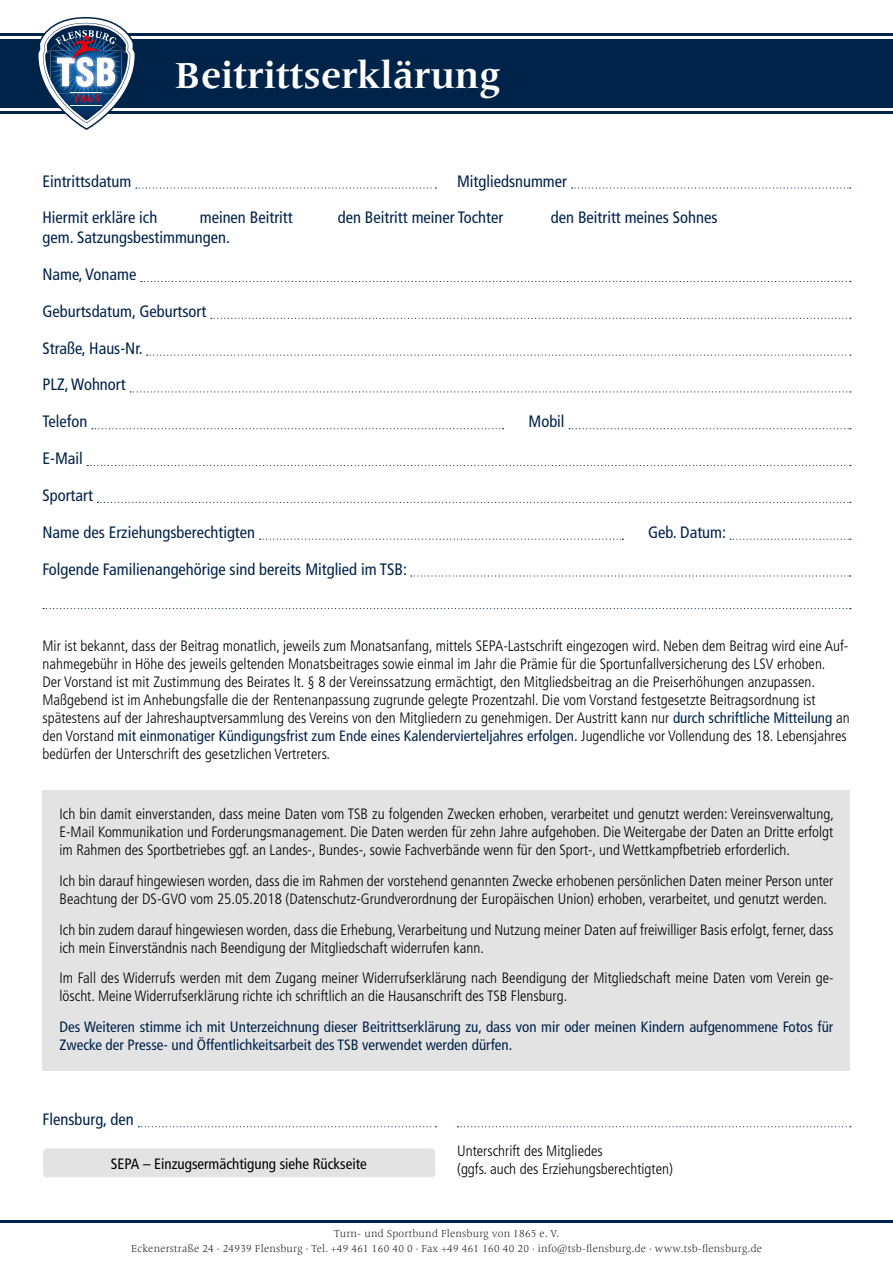
<style>
.page{position:relative;width:893px;height:1263px;background:#fff}
.page>*{position:absolute;margin:0;border:0;box-sizing:border-box;transform-origin:0 0}
.t1{font:700 37.8px "Frutiger Serif LT Pro";color:#fff}
.t2{font:condensed 16.5px "Frutiger";color:#00234a}
.t3{font:300 condensed 15px/18px "Frutiger";color:#000}
.t4{font:condensed 15px/18px "Frutiger";color:#00234a}
.t5{font:condensed 15px "Frutiger";color:#000}
.t6{font:300 10.5px/15px "Frutiger Serif LT Pro";letter-spacing:.02em;color:#000;text-align:center}
.s1{font-weight:400;color:#00234a}
</style>
<div class="page">
<hr style="left:0;top:1220px;width:893px;height:3px;background:#00234a">
<svg style="left:136px;top:187px;width:300px;height:2px"></svg>
<svg style="left:572px;top:187px;width:279px;height:2px"></svg>
<svg style="left:141px;top:281px;width:710px;height:1px"></svg>
<svg style="left:211px;top:318px;width:640px;height:1px"></svg>
<svg style="left:147px;top:355px;width:704px;height:1px"></svg>
<svg style="left:130px;top:391px;width:721px;height:1px"></svg>
<svg style="left:92px;top:428px;width:411px;height:1px"></svg>
<svg style="left:569px;top:428px;width:282px;height:1px"></svg>
<svg style="left:87px;top:465px;width:764px;height:1px"></svg>
<svg style="left:97px;top:502px;width:754px;height:1px"></svg>
<svg style="left:260px;top:539px;width:363px;height:1px"></svg>
<svg style="left:730px;top:539px;width:121px;height:1px"></svg>
<svg style="left:411px;top:575px;width:440px;height:1px"></svg>
<svg style="left:43px;top:608px;width:808px;height:1px"></svg>
<div style="left:43px;top:791px;width:807px;height:85px;background:#e3e3e3"></div>
<div style="left:43px;top:858px;width:807px;height:67px;background:#e3e3e3"></div>
<div style="left:43px;top:906px;width:807px;height:67px;background:#e3e3e3"></div>
<div style="left:43px;top:955px;width:807px;height:67px;background:#e3e3e3"></div>
<div style="left:43px;top:1004px;width:807px;height:67px;background:#e3e3e3"></div>
<svg style="left:138px;top:1126px;width:298px;height:1px"></svg>
<svg style="left:458px;top:1126px;width:393px;height:1px"></svg>
<div style="left:0;top:39px;width:893px;height:69px;background:#00234a"></div>
<hr style="left:0;top:112px;width:893px;height:2px;background:#00234a">
<hr style="left:0;top:34px;width:893px;height:2px;background:#00234a">
<div style="left:43px;top:1148px;width:392px;height:29px;background:#e3e3e3;border-radius:4px"></div>
<svg style="left:37px;top:17px;width:99px;height:113px"></svg>
<h1 class="t1" style="left:175px;top:53px;width:327px">Beitrittserklärung</h1>
<p class="t2" style="left:43px;top:171px;width:90px">Eintrittsdatum</p>
<p class="t2" style="left:457px;top:171px;width:111px">Mitgliedsnummer</p>
<p class="t2" style="left:43px;top:208px;width:116px">Hiermit erkläre ich</p>
<p class="t2" style="left:200px;top:208px;width:94px">meinen Beitritt</p>
<p class="t2" style="left:338px;top:208px;width:167px">den Beitritt meiner Tochter</p>
<p class="t2" style="left:551px;top:208px;width:168px">den Beitritt meines Sohnes</p>
<p class="t2" style="left:43px;top:228px;width:189px">gem. Satzungsbestimmungen.</p>
<p class="t2" style="left:43px;top:265px;width:95px">Name, Voname</p>
<p class="t2" style="left:43px;top:301px;width:165px">Geburtsdatum, Geburtsort</p>
<p class="t2" style="left:43px;top:338px;width:102px">Straße, Haus-Nr.</p>
<p class="t2" style="left:43px;top:375px;width:85px">PLZ, Wohnort</p>
<p class="t2" style="left:43px;top:412px;width:46px">Telefon</p>
<p class="t2" style="left:529px;top:412px;width:38px">Mobil</p>
<p class="t2" style="left:43px;top:449px;width:42px">E-Mail</p>
<p class="t2" style="left:43px;top:486px;width:52px">Sportart</p>
<p class="t2" style="left:43px;top:522px;width:214px">Name des Erziehungsberechtigten</p>
<p class="t2" style="left:648px;top:522px;width:79px">Geb. Datum:</p>
<p class="t2" style="left:43px;top:559px;width:366px">Folgende Familienangehörige sind bereits Mitglied im TSB:</p>
<p class="t3" style="left:43px;top:637px;width:809px">Mir ist bekannt, dass der Beitrag monatlich, jeweils zum Monatsanfang, mittels SEPA-Lastschrift eingezogen wird. Neben dem Beitrag wird eine Auf&shy;nahmegebühr in Höhe des jeweils geltenden Monatsbeitrages sowie einmal im Jahr die Prämie für die Sportunfallversicherung des LSV erhoben.<br>Der Vorstand ist mit Zustimmung des Beirates lt. § 8 der Vereinssatzung ermächtigt, den Mitgliedsbeitrag an die Preiserhöhungen anzupassen.<br>Maßgebend ist im Anhebungsfalle die der Rentenanpassung zugrunde gelegte Prozentzahl. Die vom Vorstand festgesetzte Beitragsordnung ist spätestens auf der Jahreshauptversammlung des Vereins von den Mitgliedern zu genehmigen. Der Austritt kann nur <span class="s1">durch schriftliche Mitteilung</span> an den Vorstand <span class="s1">mit einmonatiger Kündigungsfrist zum Ende eines Kalendervierteljahres erfolgen.</span> Jugendliche vor Vollendung des 18. Lebensjahres bedürfen der Unterschrift des gesetzlichen Vertreters.</p>
<p class="t3" style="left:60px;top:805px;width:776px;text-align:justify">Ich bin damit einverstanden, dass meine Daten vom TSB zu folgenden Zwecken erhoben, verarbeitet und genutzt werden: Vereinsverwaltung, E-Mail Kommunikation und Forderungsmanagement. Die Daten werden für zehn Jahre aufgehoben. Die Weitergabe der Daten an Dritte erfolgt im Rahmen des Sportbetriebes ggf. an Landes-, Bundes-, sowie Fachverbände wenn für den Sport-, und Wettkampfbetrieb erforderlich.</p>
<p class="t3" style="left:60px;top:872px;width:775px">Ich bin darauf hingewiesen worden, dass die im Rahmen der vorstehend genannten Zwecke erhobenen persönlichen Daten meiner Person unter<br>Beachtung der DS-GVO vom 25.05.2018 (Datenschutz-Grundverordnung der Europäischen Union) erhoben, verarbeitet, und genutzt werden.</p>
<p class="t3" style="left:60px;top:921px;width:775px">Ich bin zudem darauf hingewiesen worden, dass die Erhebung, Verarbeitung und Nutzung meiner Daten auf freiwilliger Basis erfolgt, ferner, dass ich mein Einverständnis nach Beendigung der Mitgliedschaft widerrufen kann.</p>
<p class="t3" style="left:60px;top:969px;width:775px">Im Fall des Widerrufs werden mit dem Zugang meiner Widerrufserklärung nach Beendigung der Mitgliedschaft meine Daten vom Verein ge&shy;löscht. Meine Widerrufserklärung richte ich schriftlich an die Hausanschrift des TSB Flensburg.</p>
<p class="t4" style="left:60px;top:1018px;width:775px">Des Weiteren stimme ich mit Unterzeichnung dieser Beitrittserklärung zu, dass von mir oder meinen Kindern aufgenommene Fotos für<br>Zwecke der Presse- und Öffentlichkeitsarbeit des TSB verwendet werden dürfen.</p>
<p class="t2" style="left:43px;top:1110px;width:93px">Flensburg, den</p>
<p class="t5" style="left:111px;top:1154px;width:258px">SEPA – Einzugsermächtigung siehe Rückseite</p>
<p class="t3" style="left:457px;top:1142px;width:217px">Unterschrift des Mitgliedes<br>(ggfs. auch des Erziehungsberechtigten)</p>
<p class="t6" style="left:131px;top:1226px;width:632px">Turn- und Sportbund Flensburg von 1865 e. V.<br>Eckenerstraße 24 · 24939 Flensburg · Tel. +49 461 160 40 0 · Fax +49 461 160 40 20 · info@tsb-flensburg.de · www.tsb-flensburg.de</p>
</div>
